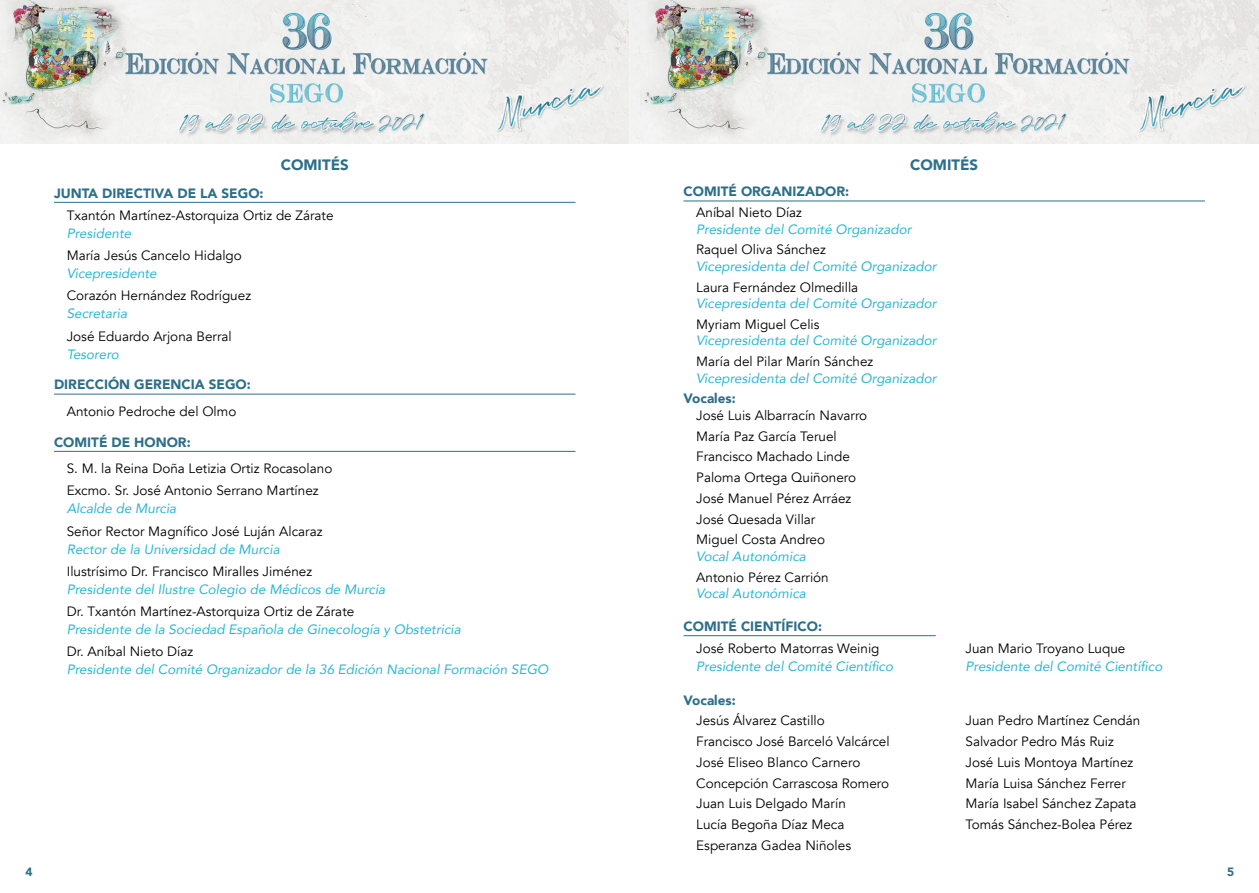
<style>
.page{position:relative;width:1259px;height:893px;background:#fff}
.page>*{position:absolute;margin:0;border:0;box-sizing:border-box;transform-origin:0 0}
.t1{font:900 15px "Avenir";color:#2d6f88}
.t2{font:13.5px/20.7px "Avenir";color:#000}
.t3{font:italic 13.5px "Avenir";color:#2bb7d0}
.t4{font:900 13.5px "Avenir";color:#2d6f88}
.t5{font:900 12px "Avenir";color:#2d6f88}
</style>
<div class="page">
<img style="left:0;top:0;width:1259px;height:144px">
<hr style="left:683px;top:201px;width:522px;height:1px;background:#2d6f88">
<hr style="left:683px;top:635px;width:252px;height:1px;background:#2d6f88">
<hr style="left:54px;top:202px;width:521px;height:1px;background:#2d6f88">
<hr style="left:54px;top:394px;width:521px;height:1px;background:#2d6f88">
<hr style="left:54px;top:451px;width:521px;height:1px;background:#2d6f88">
<p class="t1" style="left:281px;top:152px;width:70px">COMITÉS</p>
<p class="t1" style="left:910px;top:152px;width:70px">COMITÉS</p>
<p class="t4" style="left:54px;top:181px;width:211px">JUNTA DIRECTIVA DE LA SEGO:</p>
<p class="t2" style="left:67px;top:205px;width:268px">Txantón Martínez-Astorquiza Ortiz de Zárate</p>
<p class="t3" style="left:67px;top:225px;width:66px">Presidente</p>
<p class="t2" style="left:67px;top:245px;width:177px">María Jesús Cancelo Hidalgo</p>
<p class="t3" style="left:67px;top:265px;width:92px">Vicepresidente</p>
<p class="t2" style="left:67px;top:286px;width:186px">Corazón Hernández Rodríguez</p>
<p class="t3" style="left:67px;top:305px;width:62px">Secretaria</p>
<p class="t2" style="left:67px;top:326px;width:167px">José Eduardo Arjona Berral</p>
<p class="t3" style="left:67px;top:346px;width:54px">Tesorero</p>
<p class="t4" style="left:54px;top:373px;width:198px">DIRECCIÓN GERENCIA SEGO:</p>
<p class="t2" style="left:67px;top:401px;width:171px">Antonio Pedroche del Olmo</p>
<p class="t4" style="left:54px;top:430px;width:138px">COMITÉ DE HONOR:</p>
<p class="t2" style="left:67px;top:458px;width:267px;line-height:22.2px">S. M. la Reina Doña Letizia Ortiz Rocasolano<br>Excmo. Sr. José Antonio Serrano Martínez</p>
<p class="t3" style="left:67px;top:500px;width:111px">Alcalde de Murcia</p>
<p class="t2" style="left:67px;top:521px;width:257px">Señor Rector Magnífico José Luján Alcaraz</p>
<p class="t3" style="left:67px;top:541px;width:214px">Rector de la Universidad de Murcia</p>
<p class="t2" style="left:67px;top:561px;width:247px">Ilustrísimo Dr. Francisco Miralles Jiménez</p>
<p class="t3" style="left:67px;top:581px;width:320px">Presidente del Ilustre Colegio de Médicos de Murcia</p>
<p class="t2" style="left:67px;top:601px;width:289px">Dr. Txantón Martínez-Astorquiza Ortiz de Zárate</p>
<p class="t3" style="left:67px;top:621px;width:395px">Presidente de la Sociedad Española de Ginecología y Obstetricia</p>
<p class="t2" style="left:67px;top:642px;width:128px">Dr. Aníbal Nieto Díaz</p>
<p class="t3" style="left:67px;top:661px;width:483px">Presidente del Comité Organizador de la 36 Edición Nacional Formación SEGO</p>
<p class="t4" style="left:683px;top:180px;width:167px">COMITÉ ORGANIZADOR:</p>
<p class="t2" style="left:696px;top:202px;width:107px">Aníbal Nieto Díaz</p>
<p class="t3" style="left:696px;top:221px;width:217px">Presidente del Comité Organizador</p>
<p class="t2" style="left:696px;top:240px;width:131px">Raquel Oliva Sánchez</p>
<p class="t3" style="left:696px;top:258px;width:242px">Vicepresidenta del Comité Organizador</p>
<p class="t2" style="left:696px;top:277px;width:163px">Laura Fernández Olmedilla</p>
<p class="t3" style="left:696px;top:295px;width:242px">Vicepresidenta del Comité Organizador</p>
<p class="t2" style="left:696px;top:314px;width:125px">Myriam Miguel Celis</p>
<p class="t3" style="left:696px;top:332px;width:242px">Vicepresidenta del Comité Organizador</p>
<p class="t2" style="left:696px;top:351px;width:179px">María del Pilar Marín Sánchez</p>
<p class="t3" style="left:696px;top:370px;width:242px">Vicepresidenta del Comité Organizador</p>
<p class="t4" style="left:683px;top:387px;width:54px">Vocales:</p>
<p class="t2" style="left:696px;top:405px;width:173px">José Luis Albarracín Navarro<br>María Paz García Teruel<br>Francisco Machado Linde<br>Paloma Ortega Quiñonero<br>José Manuel Pérez Arráez<br>José Quesada Villar<br>Miguel Costa Andreo</p>
<p class="t3" style="left:696px;top:548px;width:111px">Vocal Autonómica</p>
<p class="t2" style="left:696px;top:567px;width:134px">Antonio Pérez Carrión</p>
<p class="t3" style="left:696px;top:585px;width:111px">Vocal Autonómica</p>
<p class="t4" style="left:683px;top:615px;width:140px">COMITÉ CIENTÍFICO:</p>
<p class="t2" style="left:696px;top:638px;width:185px">José Roberto Matorras Weinig</p>
<p class="t3" style="left:696px;top:658px;width:198px">Presidente del Comité Científico</p>
<p class="t2" style="left:965px;top:638px;width:161px">Juan Mario Troyano Luque</p>
<p class="t3" style="left:965px;top:658px;width:198px">Presidente del Comité Científico</p>
<p class="t4" style="left:683px;top:688px;width:54px">Vocales:</p>
<p class="t2" style="left:696px;top:711px;width:195px">Jesús Álvarez Castillo<br>Francisco José Barceló Valcárcel<br>José Eliseo Blanco Carnero<br>Concepción Carrascosa Romero<br>Juan Luis Delgado Marín<br>Lucía Begoña Díaz Meca<br>Esperanza Gadea Niñoles</p>
<p class="t2" style="left:965px;top:710px;width:176px">Juan Pedro Martínez Cendán<br>Salvador Pedro Más Ruiz<br>José Luis Montoya Martínez<br>María Luisa Sánchez Ferrer<br>María Isabel Sánchez Zapata<br>Tomás Sánchez-Bolea Pérez</p>
<p class="t5" style="left:26px;top:862px;width:9px">4</p>
<p class="t5" style="left:1227px;top:862px;width:9px">5</p>
</div>
